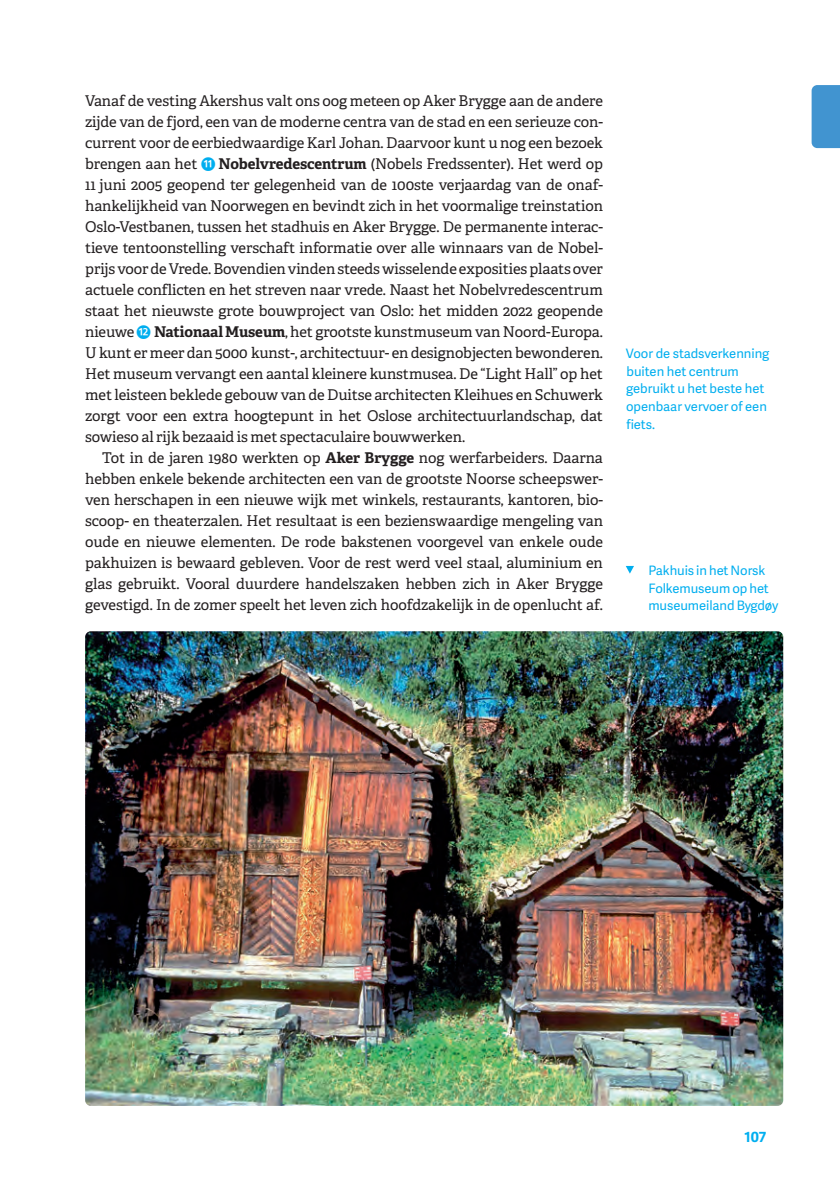
<style>
.page{position:relative;width:840px;height:1191px;background:#fff}
.page>*{position:absolute;margin:0;border:0;box-sizing:border-box;transform-origin:0 0}
.t1{font:14.8px/21px "Adelle";letter-spacing:-.005em;color:#231f20;text-align:justify}
.t2{font:700 14px "Adelle Sans";color:#00aeef}
.t3{font:13px/17.6px "Adelle Sans";letter-spacing:-.005em;color:#00aeef}
.s1{font-family:"Zahlen Kreis Quadr Stern";font-size:20px;color:#00aeef}
.s2{font-weight:700}
</style>
<div class="page">
<img style="left:85px;top:631px;width:697px;height:475px">
<svg style="left:625px;top:566px;width:8px;height:7px"></svg>
<div style="left:811px;top:85px;width:28px;height:63px;background:#4194d0"></div>
<p class="t1" style="left:85px;top:91px;width:519px">Vanaf de vesting Akershus valt ons oog meteen op Aker Brygge aan de andere zijde van de fjord, een van de moderne centra van de stad en een serieuze con&shy;current voor de eerbiedwaardige Karl Johan. Daarvoor kunt u nog een bezoek brengen aan het <span class="s1">K</span> <span class="s2">Nobelvredescentrum</span> (Nobels Fredssenter). Het werd op 11 juni 2005 geopend ter gelegenheid van de 100ste verjaardag van de onaf&shy;hankelijkheid van Noorwegen en bevindt zich in het voormalige treinstation Oslo-Vestbanen, tussen het stadhuis en Aker Brygge. De permanente interac&shy;tieve tentoonstelling verschaft informatie over alle winnaars van de Nobel&shy;prijs voor de Vrede. Bovendien vinden steeds wisselende exposities plaats over actuele conflicten en het streven naar vrede. Naast het Nobelvredescentrum staat het nieuwste grote bouwproject van Oslo: het midden 2022 geopende nieuwe <span class="s1">L</span> <span class="s2">Nationaal Museum</span>, het grootste kunstmuseum van Noord-Europa.<br>U kunt er meer dan 5000 kunst-, architectuur- en designobjecten bewonderen.<br>Het museum vervangt een aantal kleinere kunstmusea. De “Light Hall” op het met leisteen beklede gebouw van de Duitse architecten Kleihues en Schuwerk zorgt voor een extra hoogtepunt in het Oslose architectuurlandschap, dat sowieso al rijk bezaaid is met spectaculaire bouwwerken.</p>
<p class="t1" style="left:85px;top:448px;width:519px;text-indent:17px">Tot in de jaren 1980 werkten op <span class="s2">Aker Brygge</span> nog werfarbeiders. Daarna hebben enkele bekende architecten een van de grootste Noorse scheepswer&shy;ven herschapen in een nieuwe wijk met winkels, restaurants, kantoren, bio&shy;scoop- en theaterzalen. Het resultaat is een bezienswaardige mengeling van oude en nieuwe elementen. De rode bakstenen voorgevel van enkele oude pakhuizen is bewaard gebleven. Voor de rest werd veel staal, aluminium en glas gebruikt. Vooral duurdere handelszaken hebben zich in Aker Brygge gevestigd. In de zomer speelt het leven zich hoofdzakelijk in de openlucht af.</p>
<p class="t3" style="left:625px;top:344px;width:145px">Voor de stadsverkenning buiten het centrum gebruikt u het beste het openbaar vervoer of een fiets.</p>
<p class="t3" style="left:648px;top:561px;width:131px">Pakhuis in het Norsk<br>Folkemuseum op het museumeiland Bygdøy</p>
<p class="t2" style="left:744px;top:1126px;width:23px">107</p>
</div>
